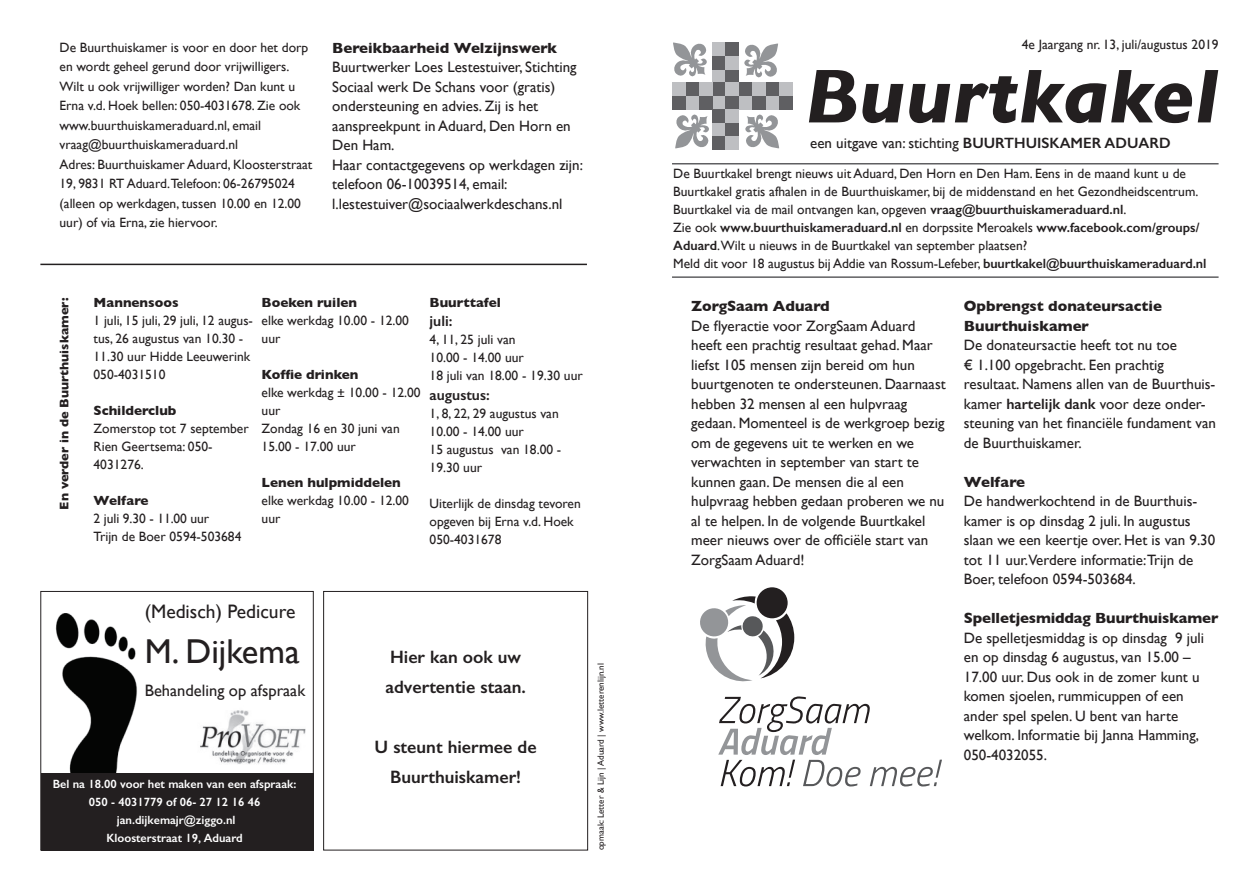
<style>
.page{position:relative;width:1259px;height:893px;background:#fff}
.page>*{position:absolute;margin:0;border:0;box-sizing:border-box;transform-origin:0 0}
.t1{font:italic 700 77.4px "Gill Sans";color:#231f20}
.t2{font:34.5px "Gill Sans";color:#231f20}
.t3{font:19.5px "Gill Sans";color:#231f20}
.t4{font:600 18px/30px "Gill Sans";color:#231f20}
.t5{font:16.5px "Gill Sans";color:#231f20}
.t6{font:15px/19.5px "Gill Sans";color:#231f20}
.t7{font:700 15px/19.5px "Gill Sans";color:#231f20}
.t8{font:600 15px "Gill Sans";color:#231f20}
.t9{font:13.5px/18px "Gill Sans";color:#231f20}
.t10{font:700 13.5px "Gill Sans";color:#231f20}
.t11{font:700 12.75px "Gill Sans";color:#231f20}
.t12{font:600 12px/18px "Gill Sans";color:#fff;text-align:center}
.t13{font:9px "Gill Sans";color:#231f20}
.s1{font-weight:600}
</style>
<div class="page">
<img style="left:55px;top:614px;width:82px;height:159px">
<div style="left:41px;top:773px;width:273px;height:77px;background:#231f20"></div>
<div style="left:40px;top:591px;width:274px;height:259px;border:1px solid #231f20"></div>
<img style="left:200px;top:710px;width:106px;height:54px">
<hr style="left:40px;top:264px;width:547px;height:1px;background:#231f20">
<div style="left:323px;top:591px;width:265px;height:259px;border:1px solid #231f20"></div>
<svg style="left:673px;top:42px;width:34px;height:35px"></svg>
<svg style="left:675px;top:114px;width:34px;height:35px"></svg>
<svg style="left:744px;top:43px;width:34px;height:35px"></svg>
<svg style="left:745px;top:114px;width:34px;height:35px"></svg>
<div style="left:712px;top:43px;width:13px;height:13px;background:#bebfc2"></div>
<div style="left:739px;top:96px;width:13px;height:13px;background:#bebfc2"></div>
<div style="left:712px;top:96px;width:13px;height:13px;background:#bebfc2"></div>
<div style="left:685px;top:96px;width:14px;height:13px;background:#bebfc2"></div>
<div style="left:712px;top:69px;width:13px;height:14px;background:#bebfc2"></div>
<div style="left:766px;top:96px;width:13px;height:13px;background:#bebfc2"></div>
<div style="left:712px;top:123px;width:13px;height:13px;background:#bebfc2"></div>
<div style="left:712px;top:56px;width:13px;height:13px;background:#5f5f62"></div>
<div style="left:752px;top:96px;width:14px;height:13px;background:#5f5f62"></div>
<div style="left:712px;top:109px;width:13px;height:14px;background:#5f5f62"></div>
<div style="left:699px;top:96px;width:13px;height:13px;background:#5f5f62"></div>
<div style="left:712px;top:83px;width:13px;height:13px;background:#5f5f62"></div>
<div style="left:779px;top:96px;width:13px;height:13px;background:#5f5f62"></div>
<div style="left:672px;top:96px;width:13px;height:13px;background:#5f5f62"></div>
<div style="left:712px;top:136px;width:13px;height:14px;background:#5f5f62"></div>
<div style="left:725px;top:43px;width:14px;height:13px;background:#5f5f62"></div>
<div style="left:739px;top:83px;width:13px;height:13px;background:#5f5f62"></div>
<div style="left:725px;top:96px;width:14px;height:13px;background:#5f5f62"></div>
<div style="left:685px;top:83px;width:14px;height:13px;background:#5f5f62"></div>
<div style="left:725px;top:69px;width:14px;height:14px;background:#5f5f62"></div>
<div style="left:766px;top:83px;width:13px;height:13px;background:#5f5f62"></div>
<div style="left:725px;top:123px;width:14px;height:13px;background:#5f5f62"></div>
<div style="left:725px;top:56px;width:14px;height:13px;background:#bebfc2"></div>
<div style="left:752px;top:83px;width:14px;height:13px;background:#bebfc2"></div>
<div style="left:725px;top:109px;width:14px;height:14px;background:#bebfc2"></div>
<div style="left:699px;top:83px;width:13px;height:13px;background:#bebfc2"></div>
<div style="left:725px;top:83px;width:14px;height:13px;background:#bebfc2"></div>
<div style="left:779px;top:83px;width:13px;height:13px;background:#bebfc2"></div>
<div style="left:672px;top:83px;width:13px;height:13px;background:#bebfc2"></div>
<div style="left:725px;top:136px;width:14px;height:14px;background:#bebfc2"></div>
<hr style="left:672px;top:163px;width:546px;height:1px;background:#5f5f62">
<hr style="left:672px;top:276px;width:546px;height:2px;background:#5f5f62">
<div style="left:756px;top:587px;width:31px;height:31px;background:#231f20;border-radius:50%"></div>
<svg style="left:700px;top:596px;width:94px;height:86px"></svg>
<svg style="left:718px;top:696px;width:224px;height:90px"></svg>
<p class="t9" style="left:60px;top:37px;width:254px;line-height:19.5px">De Buurthuiskamer is voor en door het dorp en wordt geheel gerund door vrijwilligers.<br>Wilt u ook vrijwilliger worden? Dan kunt u Erna v.d. Hoek bellen: 050-4031678. Zie ook www.buurthuiskameraduard.nl, email vraag@buurthuiskameraduard.nl<br>Adres: Buurthuiskamer Aduard, Kloosterstraat 19, 9831 RT Aduard.Telefoon: 06-26795024 (alleen op werkdagen, tussen 10.00 en 12.00 uur) of via Erna, zie hiervoor.</p>
<p class="t7" style="left:332px;top:38px;width:226px">Bereikbaarheid Welzijnswerk</p>
<p class="t6" style="left:332px;top:57px;width:252px">Buurtwerker Loes Lestestuiver, Stichting Sociaal werk De Schans voor (gratis) ondersteuning en advies. Zij is het<br>aan spreek punt in Aduard, Den Horn en Den Ham.<br>Haar contact gegevens op werk dagen zijn: telefoon 06-10039514, email: l.lestestuiver@sociaalwerkdeschans.nl</p>
<p class="t11" style="left:57px;top:509px;width:213px;rotate:-90deg">En verder in de Buurt huis kamer:</p>
<p class="t10" style="left:94px;top:294px;width:86px">Mannensoos</p>
<p class="t9" style="left:94px;top:311px;width:161px">1 juli, 15 juli, 29 juli, 12 augus&shy;tus, 26 augustus van 10.30 -<br>11.30 uur Hidde Leeuwerink<br>050-4031510</p>
<p class="t10" style="left:94px;top:402px;width:84px">Schilderclub</p>
<p class="t9" style="left:94px;top:419px;width:157px">Zomerstop tot 7 september<br>Rien Geertsema: 050-<br>4031276.</p>
<p class="t10" style="left:94px;top:492px;width:57px">Welfare</p>
<p class="t9" style="left:94px;top:509px;width:149px">2 juli 9.30 - 11.00 uur<br>Trijn de Boer 0594-503684</p>
<p class="t10" style="left:261px;top:294px;width:97px">Boeken ruilen</p>
<p class="t9" style="left:261px;top:311px;width:149px">elke werkdag 10.00 - 12.00 uur</p>
<p class="t10" style="left:261px;top:366px;width:98px">Koffie drinken</p>
<p class="t9" style="left:261px;top:383px;width:161px">elke werkdag ± 10.00 - 12.00 uur<br>Zondag 16 en 30 juni van<br>15.00 - 17.00 uur</p>
<p class="t10" style="left:261px;top:474px;width:141px">Lenen hulpmiddelen</p>
<p class="t9" style="left:261px;top:491px;width:149px">elke werkdag 10.00 - 12.00 uur</p>
<p class="t10" style="left:429px;top:294px;width:73px">Buurttafel</p>
<p class="t8" style="left:429px;top:312px;width:24px">juli:</p>
<p class="t9" style="left:429px;top:331px;width:155px">4, 11, 25 juli van<br>10.00 - 14.00 uur<br>18 juli van 18.00 - 19.30 uur</p>
<p class="t8" style="left:429px;top:386px;width:62px">augustus:</p>
<p class="t9" style="left:429px;top:404px;width:133px">1, 8, 22, 29 augustus van<br>10.00 - 14.00 uur<br>15 augustus van 18.00 -<br>19.30 uur</p>
<p class="t9" style="left:429px;top:494px;width:153px">Uiterlijk de dinsdag tevoren opgeven bij Erna v.d. Hoek<br>050-4031678</p>
<h3 class="t3" style="left:145px;top:600px;width:152px">(Medisch) Pedicure</h3>
<h2 class="t2" style="left:145px;top:631px;width:156px">M. Dijkema</h2>
<p class="t5" style="left:145px;top:681px;width:162px">Behandeling op afspraak</p>
<p class="t12" style="left:53px;top:775px;width:245px">Bel na 18.00 voor het maken van een afspraak:<br>050 - 4031779 of 06- 27 12 16 46 jan.dijkemajr@ziggo.nl<br>Kloosterstraat 19, Aduard</p>
<h3 class="t4" style="left:385px;top:642px;width:142px">Hier kan ook uw advertentie staan.</h3>
<h3 class="t4" style="left:374px;top:732px;width:164px;text-align:center">U steunt hiermee de<br>Buurthuiskamer!</h3>
<p class="t13" style="left:595px;top:850px;width:189px;rotate:-90deg">opmaak: Letter &amp; Lijn | Aduard | www.letterenlijn.nl</p>
<p class="t9" style="left:1021px;top:35px;width:198px">4e Jaargang nr. 13, juli/augustus 2019</p>
<h1 class="t1" style="left:805px;top:51px;width:415px">Buurtkakel</h1>
<p class="t6" style="left:810px;top:133px;width:362px">een uitgave van: stichting <span class="s1">BUURTHUISKAMER ADUARD</span></p>
<p class="t9" style="left:673px;top:164px;width:535px">De Buurtkakel brengt nieuws uit Aduard, Den Horn en Den Ham. Eens in de maand kunt u de Buurtkakel gratis afhalen in de Buurthuiskamer, bij de middenstand en het Gezondheidscentrum.<br>Buurtkakel via de mail ontvangen kan, opgeven <span class="s1">vraag@buurthuiskameraduard.nl</span>.<br>Zie ook <span class="s1">www.buurthuiskameraduard.nl</span> en dorpssite Meroakels <span class="s1">www.facebook.com/groups/ Aduard</span>.Wilt u nieuws in de Buurtkakel van september plaatsen?<br>Meld dit voor 18 augustus bij Addie van Rossum-Lefeber, <span class="s1">buurtkakel@buurthuiskameraduard.nl</span></p>
<p class="t7" style="left:691px;top:296px;width:140px">ZorgSaam Aduard</p>
<p class="t6" style="left:691px;top:316px;width:256px">De flyeractie voor ZorgSaam Aduard heeft een prachtig resultaat gehad. Maar liefst 105 mensen zijn bereid om hun buurt genoten te ondersteunen. Daarnaast hebben 32 mensen al een hulpvraag gedaan. Momenteel is de werkgroep bezig om de gegevens uit te werken en we verwachten in september van start te kunnen gaan. De mensen die al een hulpvraag hebben gedaan proberen we nu al te helpen. In de volgende Buurtkakel meer nieuws over de officiële start van ZorgSaam Aduard!</p>
<p class="t7" style="left:964px;top:296px;width:200px">Opbrengst donateursactie<br>Buurthuiskamer</p>
<p class="t6" style="left:964px;top:335px;width:254px">De donateursactie heeft tot nu toe<br>€ 1.100 opgebracht. Een prachtig resultaat. Namens allen van de Buurthuis&shy;kamer <span class="s1">hartelijk dank</span> voor deze onder&shy;steuning van het financiële fundament van de Buurthuiskamer.</p>
<p class="t7" style="left:964px;top:472px;width:63px">Welfare</p>
<p class="t6" style="left:964px;top:491px;width:253px">De handwerkochtend in de Buurthuis&shy;kamer is op dinsdag 2 juli. In augustus slaan we een keertje over. Het is van 9.30 tot 11 uur.Verdere informatie:Trijn de Boer, telefoon 0594-503684.</p>
<p class="t7" style="left:964px;top:608px;width:256px">Spelletjesmiddag Buurthuiskamer</p>
<p class="t6" style="left:964px;top:628px;width:242px">De spelletjesmiddag is op dinsdag 9 juli en op dinsdag 6 augustus, van 15.00 – 17.00 uur. Dus ook in de zomer kunt u komen sjoelen, rummicuppen of een ander spel spelen. U bent van harte welkom. Informatie bij Janna Hamming, 050-4032055.</p>
</div>
